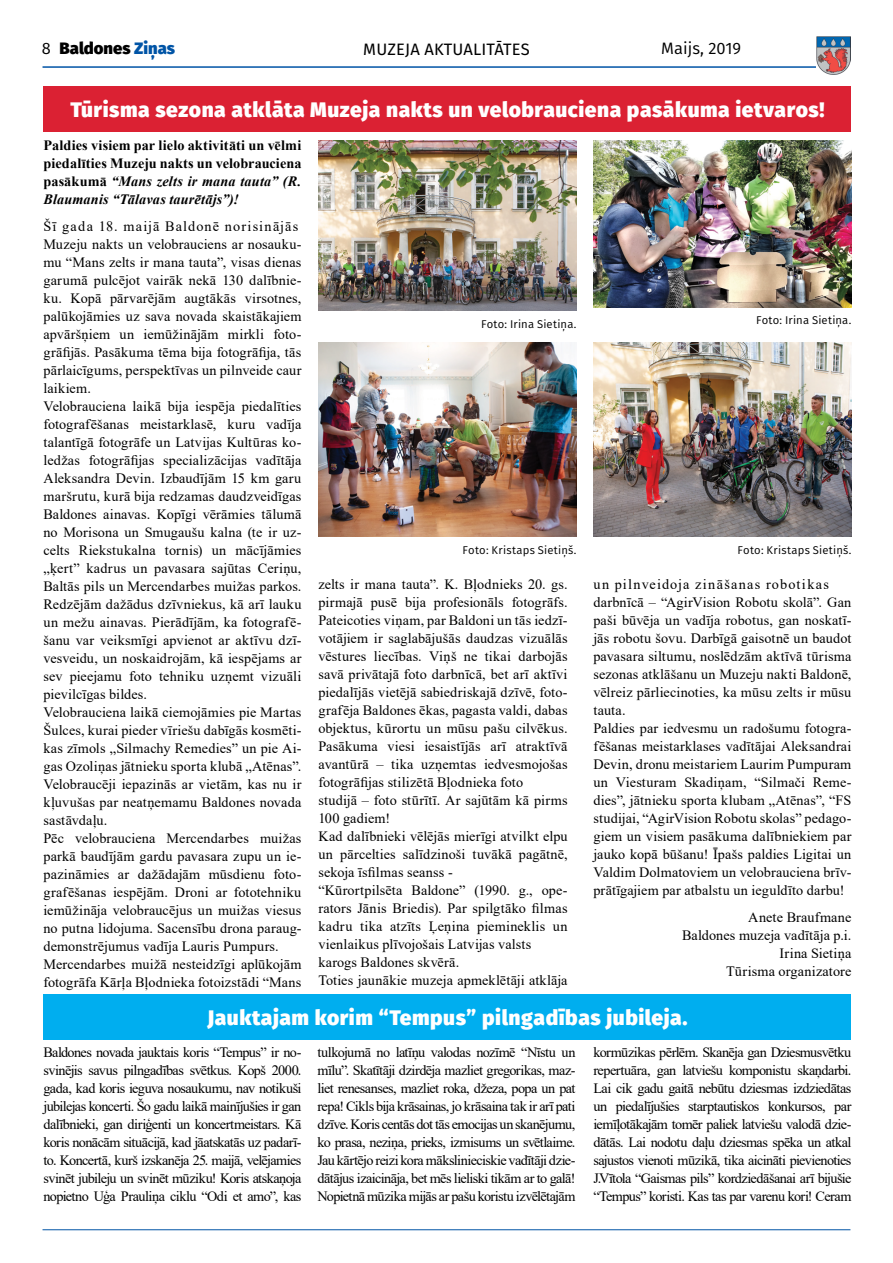
<style>
.page{position:relative;width:893px;height:1263px;background:#fff}
.page>*{position:absolute;margin:0;border:0;box-sizing:border-box;transform-origin:0 0}
.t1{font:800 21px "Fira Sans";letter-spacing:.025em;color:#fff}
.t2{font:16.5px "Fira Sans";letter-spacing:.01em;color:#000}
.t3{font:800 16.5px "Fira Sans";color:#000}
.t4{font:16.5px "Fira Sans";color:#000}
.t5{font:14.25px/18px "Times New Roman";letter-spacing:.01em;color:#000}
.t6{font:700 14.25px/18px "Times New Roman";letter-spacing:.005em;color:#000;text-align:justify}
.t7{font:11.25px "Fira Sans";letter-spacing:.02em;color:#000}
.s1{font-weight:400}
.s2{color:#0054a6}
.s3{font-style:italic}
</style>
<div class="page">
<hr style="left:43px;top:66px;width:800px;height:2px;background:#0054a6">
<hr style="left:43px;top:1229px;width:807px;height:1px;background:#0054a6">
<img style="left:817px;top:36px;width:33px;height:39px">
<div style="left:43px;top:86px;width:808px;height:46px;background:#db2133"></div>
<div style="left:43px;top:994px;width:808px;height:46px;background:#00aeef"></div>
<img style="left:593px;top:342px;width:258px;height:195px">
<img style="left:593px;top:140px;width:258px;height:167px">
<img style="left:318px;top:140px;width:258px;height:171px">
<img style="left:318px;top:342px;width:258px;height:195px">
<p class="t3" style="left:42px;top:37px;width:135px"><span class="s1">8</span> Baldones <span class="s2">Ziņas</span></p>
<p class="t2" style="left:363px;top:38px;width:168px">MUZEJA AKTUALITĀTES</p>
<p class="t4" style="left:661px;top:37px;width:81px">Maijs, 2019</p>
<h1 class="t1" style="left:71px;top:95px;width:755px">Tūrisma sezona atklāta Muzeja nakts un velobrauciena pasākuma ietvaros!</h1>
<p class="t6" style="left:43px;top:136px;width:259px">Paldies visiem par lielo aktivitāti un vēlmi piedalīties Muzeju nakts un velobrauciena pasākumā <span class="s3">“Mans zelts ir mana tauta” (R.<br>Blaumanis “Tālavas taurētājs”)!</span></p>
<p class="t5" style="left:43px;top:217px;width:259px">Šī gada 18. maijā Baldonē norisinājās Muzeju nakts un velobrauciens ar nosauku&shy;mu “Mans zelts ir mana tauta”, visas dienas garumā pulcējot vairāk nekā 130 dalībnie&shy;ku. Kopā pārvarējām augtākās virsotnes, palūkojāmies uz sava novada skaistākajiem apvāršņiem un iemūžinājām mirkli foto&shy;grāfijās. Pasākuma tēma bija fotogrāfija, tās pārlaicīgums, perspektīvas un pilnveide caur laikiem.<br>Velobrauciena laikā bija iespēja piedalīties fotografēšanas meistarklasē, kuru vadīja talantīgā fotogrāfe un Latvijas Kultūras ko&shy;ledžas fotogrāfijas specializācijas vadītāja Aleksandra Devin. Izbaudījām 15 km garu maršrutu, kurā bija redzamas daudzveidīgas Baldones ainavas. Kopīgi vērāmies tālumā no Morisona un Smugaušu kalna (te ir uz&shy;celts Riekstukalna tornis) un mācījāmies „ķert” kadrus un pavasara sajūtas Ceriņu, Baltās pils un Mercendarbes muižas parkos.<br>Redzējām dažādus dzīvniekus, kā arī lauku un mežu ainavas. Pierādījām, ka fotografē&shy;šanu var veiksmīgi apvienot ar aktīvu dzī&shy;vesveidu, un noskaidrojām, kā iespējams ar sev pieejamu foto tehniku uzņemt vizuāli pievilcīgas bildes.<br>Velobrauciena laikā ciemojāmies pie Martas Šulces, kurai pieder vīriešu dabīgās kosmēti&shy;kas zīmols „Silmachy Remedies” un pie Ai&shy;gas Ozoliņas jātnieku sporta klubā „Atēnas”.<br>Velobraucēji iepazinās ar vietām, kas nu ir kļuvušas par neatņemamu Baldones novada sastāvdaļu.<br>Pēc velobrauciena Mercendarbes muižas parkā baudījām gardu pavasara zupu un ie&shy;pazināmies ar dažādajām mūsdienu foto&shy;grafēšanas iespējām. Droni ar fototehniku iemūžināja velobraucējus un muižas viesus no putna lidojuma. Sacensību drona paraug&shy;demonstrējumus vadīja Lauris Pumpurs.<br>Mercendarbes muižā nesteidzīgi aplūkojām fotogrāfa Kārļa Bļodnieka fotoizstādi “Mans</p>
<p class="t7" style="left:481px;top:317px;width:97px">Foto: Irina Sietiņa.</p>
<p class="t7" style="left:463px;top:542px;width:115px">Foto: Kristaps Sietiņš.</p>
<p class="t7" style="left:756px;top:312px;width:97px">Foto: Irina Sietiņa.</p>
<p class="t7" style="left:738px;top:542px;width:115px">Foto: Kristaps Sietiņš.</p>
<p class="t5" style="left:318px;top:574px;width:251px">zelts ir mana tauta”. K. Bļodnieks 20. gs. pirmajā pusē bija profesionāls fotogrāfs.<br>Pateicoties viņam, par Baldoni un tās iedzī&shy;votājiem ir saglabājušās daudzas vizuālās vēstures liecības. Viņš ne tikai darbojās savā privātajā foto darbnīcā, bet arī aktīvi piedalījās vietējā sabiedriskajā dzīvē, foto&shy;grafēja Baldones ēkas, pagasta valdi, dabas objektus, kūrortu un mūsu pašu cilvēkus.<br>Pasākuma viesi iesaistījās arī atraktīvā avantūrā – tika uzņemtas iedvesmojošas fotogrāfijas stilizētā Bļodnieka foto<br>studijā – foto stūrītī. Ar sajūtām kā pirms 100 gadiem!<br>Kad dalībnieki vēlējās mierīgi atvilkt elpu un pārcelties salīdzinoši tuvākā pagātnē, sekoja īsfilmas seanss -<br>“Kūrortpilsēta Baldone” (1990. g., ope&shy;rators Jānis Briedis). Par spilgtāko filmas kadru tika atzīts Ļeņina piemineklis un vienlaikus plīvojošais Latvijas valsts karogs Baldones skvērā.<br>Toties jaunākie muzeja apmeklētāji atklāja</p>
<p class="t5" style="left:593px;top:574px;width:259px">un pilnveidoja zināšanas robotikas darbnīcā – “AgirVision Robotu skolā”. Gan paši būvēja un vadīja robotus, gan noskatī&shy;jās robotu šovu. Darbīgā gaisotnē un baudot pavasara siltumu, noslēdzām aktīvā tūrisma sezonas atklāšanu un Muzeju nakti Baldonē, vēlreiz pārliecinoties, ka mūsu zelts ir mūsu tauta.<br>Paldies par iedvesmu un radošumu fotogra&shy;fēšanas meistarklases vadītājai Aleksandrai Devin, dronu meistariem Laurim Pumpuram un Viesturam Skadiņam, “Silmači Reme&shy;dies”, jātnieku sporta klubam „Atēnas”, “FS studijai, “AgirVision Robotu skolas” pedago&shy;giem un visiem pasākuma dalībniekiem par jauko kopā būšanu! Īpašs paldies Ligitai un Valdim Dolmatoviem un velobrauciena brīv&shy;prātīgajiem par atbalstu un ieguldīto darbu!</p>
<p class="t5" style="left:682px;top:907px;width:171px;text-align:right">Anete Braufmane<br>Baldones muzeja vadītāja p.i.<br>Irina Sietiņa<br>Tūrisma organizatore</p>
<h1 class="t1" style="left:208px;top:1003px;width:481px">Jauktajam korim “Tempus” pilngadības jubileja.</h1>
<p class="t5" style="left:43px;top:1042px;width:259px;text-align:justify">Baldones novada jauktais koris “Tempus” ir no&shy;svinējis savus pilngadības svētkus. Kopš 2000. gada, kad koris ieguva nosaukumu, nav notikuši jubilejas koncerti. Šo gadu laikā mainījušies ir gan dalībnieki, gan diriģenti un koncertmeistars. Kā koris nonācām situācijā, kad jāatskatās uz padarī&shy;to. Koncertā, kurš izskanēja 25. maijā, velējamies svinēt jubileju un svinēt mūziku! Koris atskaņoja nopietno Uģa Prauliņa ciklu “Odi et amo”, kas</p>
<p class="t5" style="left:317px;top:1042px;width:259px;text-align:justify">tulkojumā no latīņu valodas nozīmē “Nīstu un mīlu”. Skatītāji dzirdēja mazliet gregorikas, maz&shy;liet renesanses, mazliet roka, džeza, popa un pat repa! Cikls bija krāsainas, jo krāsaina tak ir arī pati dzīve. Koris centās dot tās emocijas un skanējumu, ko prasa, neziņa, prieks, izmisums un svētlaime.<br>Jau kārtējo reizi kora mākslinieciskie vadītāji dzie&shy;dātājus izaicināja, bet mēs lieliski tikām ar to galā!<br>Nopietnā mūzika mijās ar pašu koristu izvēlētajām</p>
<p class="t5" style="left:593px;top:1042px;width:259px;text-align:justify">kormūzikas pērlēm. Skanēja gan Dziesmusvētku repertuāra, gan latviešu komponistu skaņdarbi.<br>Lai cik gadu gaitā nebūtu dziesmas izdziedātas un piedalījušies starptautiskos konkursos, par iemīļotākajām tomēr paliek latviešu valodā dzie&shy;dātās. Lai nodotu daļu dziesmas spēka un atkal sajustos vienoti mūzikā, tika aicināti pievienoties J.Vītola “Gaismas pils” kordziedāšanai arī bijušie “Tempus” koristi. Kas tas par varenu kori! Ceram</p>
</div>
